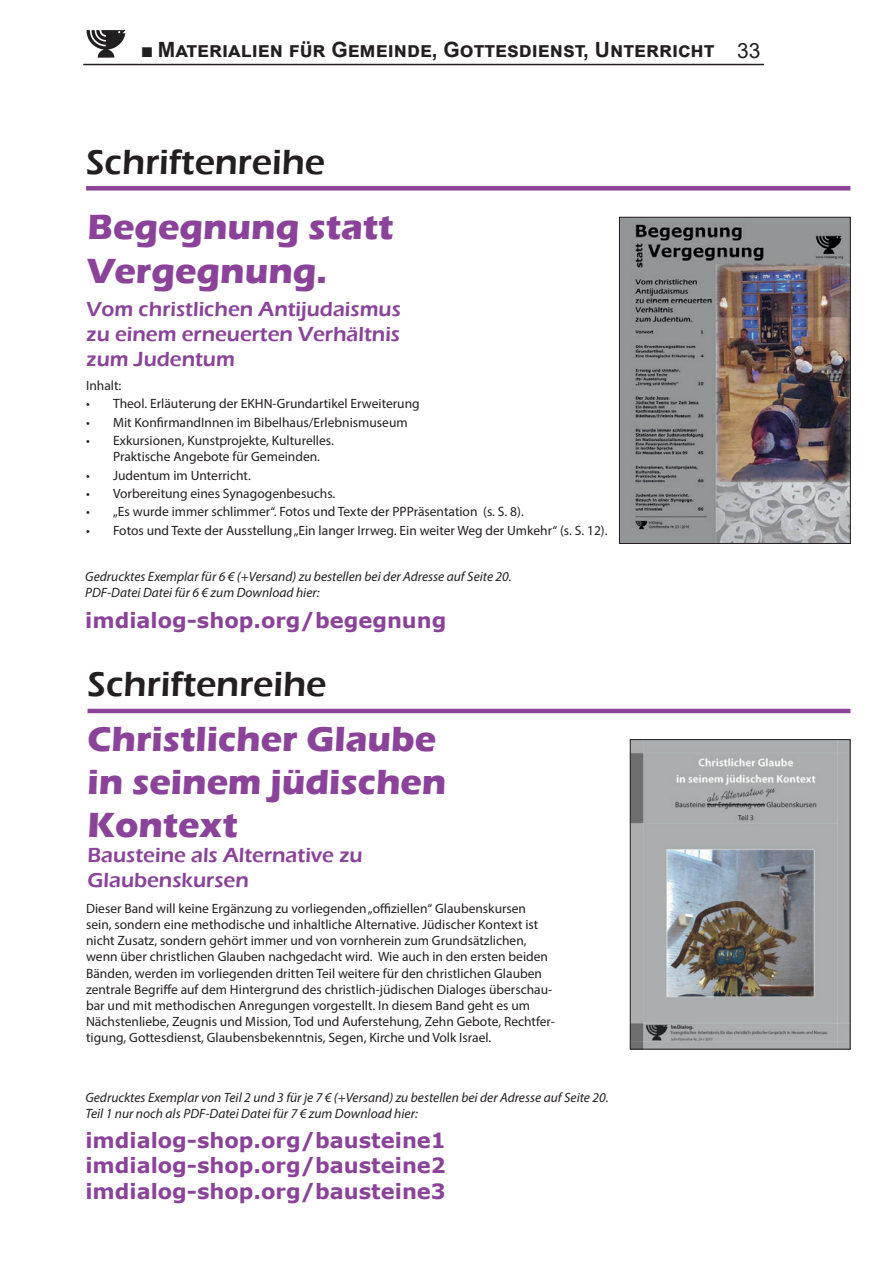
<style>
.page{position:relative;width:893px;height:1263px;background:#fff}
.page>*{position:absolute;margin:0;border:0;box-sizing:border-box;transform-origin:0 0}
.t1{font:700 36px/43.2px "Eras ITC";color:#8a4399}
.t2{font:600 36px "Eras ITC";color:#231f20}
.t3{font:700 21px/25.2px "Verdana";color:#8a4399;text-align:justify}
.t4{font:600 21px/25.2px "Eras ITC";color:#8a4399;text-align:justify}
.t5{font:700 21px "Arial";color:#231f20}
.t6{font:13.5px/16.2px "Myriad Pro";color:#231f20}
.t7{font:italic 13.5px/16.2px "Myriad Pro";color:#231f20}
.s1{font-weight:400}
</style>
<div class="page">
<img style="left:86px;top:30px;width:39px;height:27px">
<hr style="left:83px;top:64px;width:681px;height:1px;background:#231f20">
<img style="left:621px;top:219px;width:228px;height:323px">
<div style="left:619px;top:217px;width:232px;height:327px;border:1px solid #231f20"></div>
<img style="left:632px;top:741px;width:216px;height:306px">
<div style="left:630px;top:739px;width:220px;height:310px;border:1px solid #231f20"></div>
<div style="left:86px;top:186px;width:764px;height:5px;background:#8a4399"></div>
<hr style="left:88px;top:709px;width:762px;height:4px;background:#8a4399">
<h2 class="t5" style="left:141px;top:35px;width:621px">■ Materialien für Gemeinde, Gottesdienst, Unterricht <span class="s1">33</span></h2>
<h1 class="t2" style="left:86px;top:141px;width:240px">Schriftenreihe</h1>
<h1 class="t1" style="left:88px;top:206px;width:308px">Begegnung statt<br>Vergegnung.</h1>
<h2 class="t4" style="left:87px;top:296px;width:316px">Vom christlichen Antijudaismus zu einem erneuerten Verhältnis zum Judentum</h2>
<p class="t6" style="left:86px;top:377px;width:37px">Inhalt:</p>
<p class="t6" style="left:86px;top:396px;width:335px">• Theol. Erläuterung der EKHN-Grundartikel Erweiterung</p>
<p class="t6" style="left:86px;top:414px;width:323px">• Mit KonfirmandInnen im Bibelhaus/Erlebnismuseum</p>
<p class="t6" style="left:113px;top:432px;width:222px;text-indent:-27px">• Exkursionen, Kunstprojekte, Kulturelles.<br>Praktische Angebote für Gemeinden.</p>
<p class="t6" style="left:86px;top:467px;width:166px">• Judentum im Unterricht.</p>
<p class="t6" style="left:86px;top:485px;width:251px">• Vorbereitung eines Synagogenbesuchs.</p>
<p class="t6" style="left:86px;top:503px;width:439px">• „Es wurde immer schlimmer“. Fotos und Texte der PPPräsentation (s. S. 8).</p>
<p class="t6" style="left:86px;top:522px;width:523px">• Fotos und Texte der Ausstellung „Ein langer Irrweg. Ein weiter Weg der Umkehr“ (s. S. 12).</p>
<p class="t7" style="left:85px;top:568px;width:428px">Gedrucktes Exemplar für 6 € (+Versand) zu bestellen bei der Adresse auf Seite 20.<br>PDF-Datei Datei für 6 € zum Download hier:</p>
<h2 class="t3" style="left:85px;top:607px;width:363px">imdialog-shop.org/begegnung</h2>
<h1 class="t2" style="left:88px;top:664px;width:240px">Schriftenreihe</h1>
<h1 class="t1" style="left:88px;top:717px;width:360px">Christlicher Glaube in seinem jüdischen<br>Kontext</h1>
<h2 class="t4" style="left:88px;top:843px;width:277px">Bausteine als Alternative zu<br>Glaubenskursen</h2>
<p class="t6" style="left:86px;top:900px;width:470px">Dieser Band will keine Ergänzung zu vorliegenden „offiziellen“ Glaubenskursen<br>sein, sondern eine methodische und inhaltliche Alternative. Jüdischer Kontext ist nicht Zusatz, sondern gehört immer und von vornherein zum Grundsätzlichen, wenn über christlichen Glauben nachgedacht wird. Wie auch in den ersten beiden Bänden, werden im vorliegenden dritten Teil weitere für den christlichen Glauben zentrale Begriffe auf dem Hintergrund des christlich-jüdischen Dialoges überschau&shy;bar und mit methodischen Anregungen vorgestellt. In diesem Band geht es um Nächstenliebe, Zeugnis und Mission, Tod und Auferstehung, Zehn Gebote, Rechtfer&shy;tigung, Gottesdienst, Glaubensbekenntnis, Segen, Kirche und Volk Israel.</p>
<p class="t7" style="left:85px;top:1089px;width:525px">Gedrucktes Exemplar von Teil 2 und 3 für je 7 € (+Versand) zu bestellen bei der Adresse auf Seite 20.<br>Teil 1 nur noch als PDF-Datei Datei für 7 € zum Download hier:</p>
<h2 class="t3" style="left:85px;top:1127px;width:362px">imdialog-shop.org/bausteine1 imdialog-shop.org/bausteine2 imdialog-shop.org/bausteine3</h2>
</div>
